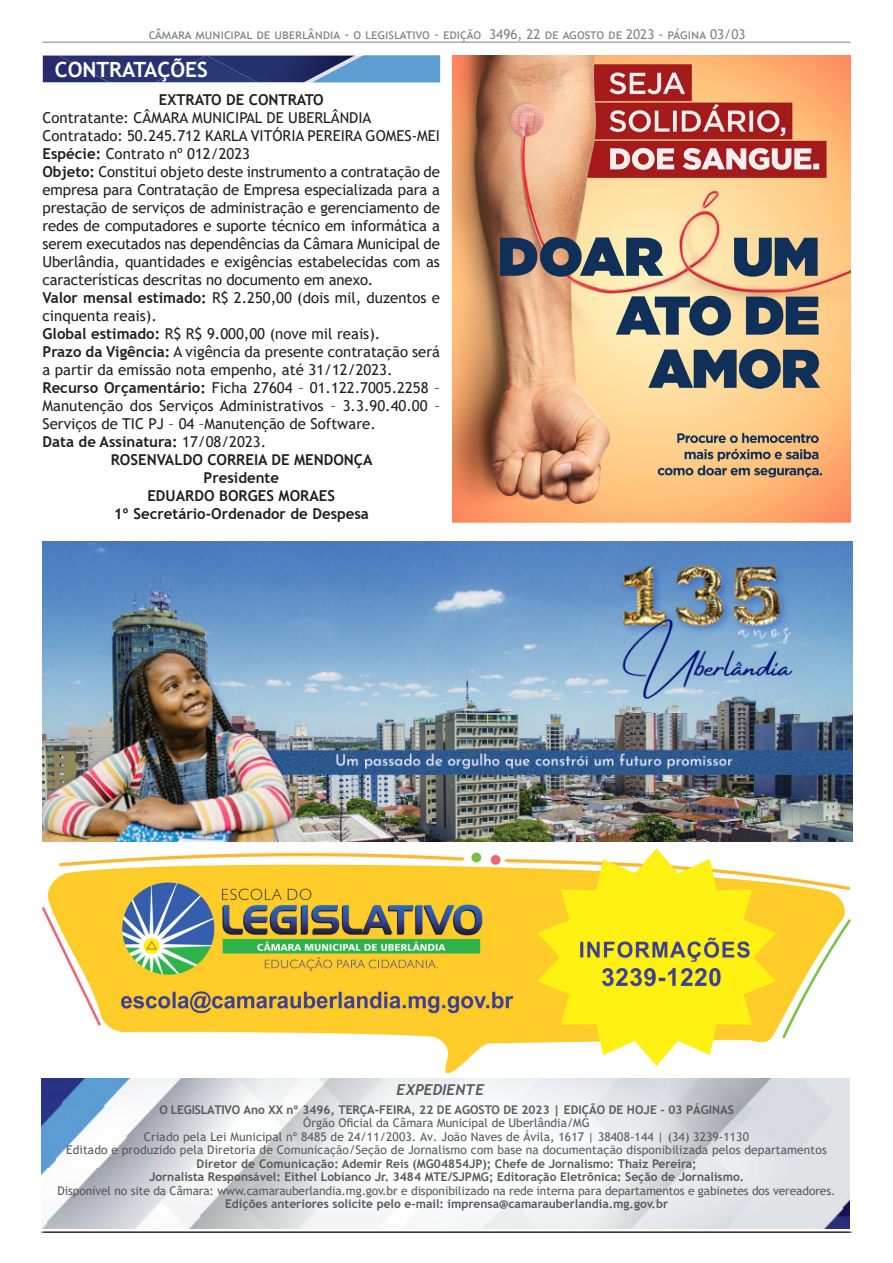
<style>
.page{position:relative;width:893px;height:1263px;background:#fff}
.page>*{position:absolute;margin:0;border:0;box-sizing:border-box;transform-origin:0 0}
.t1{font:700 21px "Trebuchet MS";color:#fff}
.t2{font:15px/18px "Trebuchet MS";color:#231f20;text-align:justify}
.t3{font:700 15px "Trebuchet MS";color:#231f20}
.t4{font:italic 700 15px "Trebuchet";color:#57585a}
.t5{font:13.5px "Trebuchet MS";color:#808285}
.t6{font:12px "Trebuchet MS";letter-spacing:.01em;color:#57585a}
.t7{font:700 12px "Trebuchet MS";color:#57585a}
.t8{font:12px/13.5px "Trebuchet MS";letter-spacing:-.01em;color:#57585a;text-align:center}
.s1{font-weight:700}
.s2{font-weight:400}
</style>
<div class="page">
<hr style="left:41px;top:1232px;width:808px;height:1px;background:#231f20">
<hr style="left:42px;top:42px;width:808px;height:1px;background:#808285">
<img style="left:41px;top:1079px;width:808px;height:150px">
<hr style="left:44px;top:1232px;width:807px;height:1px;background:#231f20">
<div style="left:43px;top:56px;width:164px;height:26px;background:#283171"></div>
<img style="left:207px;top:56px;width:106px;height:26px">
<svg style="left:313px;top:56px;width:127px;height:26px;background:#5c90c2"></svg>
<img style="left:43px;top:541px;width:810px;height:300px">
<img style="left:43px;top:848px;width:807px;height:225px">
<img style="left:453px;top:55px;width:397px;height:468px">
<p class="t5" style="left:149px;top:26px;width:598px">câmara municipal de uberlândia - o legislativo - edição 3496, 22 de agosto de 2023 - página 03/03</p>
<p class="t1" style="left:55px;top:56px;width:155px">CONTRATAÇÕES</p>
<p class="t3" style="left:159px;top:90px;width:166px">EXTRATO DE CONTRATO</p>
<p class="t2" style="left:43px;top:109px;width:330px">Contratante: CÂMARA MUNICIPAL DE UBERLÂNDIA</p>
<p class="t2" style="left:43px;top:127px;width:399px">Contratado: 50.245.712 KARLA VITÓRIA PEREIRA GOMES-MEI</p>
<p class="t2" style="left:43px;top:145px;width:209px"><span class="s1">Espécie:</span> Contrato nº 012/2023</p>
<p class="t2" style="left:43px;top:163px;width:399px"><span class="s1">Objeto:</span> Constitui objeto deste instrumento a contratação de empresa para Contratação de Empresa especializada para a prestação de serviços de administração e gerenciamento de redes de computadores e suporte técnico em informática a serem executados nas dependências da Câmara Municipal de Uberlândia, quantidades e exigências estabelecidas com as características descritas no documento em anexo.</p>
<p class="t2" style="left:43px;top:289px;width:399px"><span class="s1">Valor mensal estimado:</span> R$ 2.250,00 (dois mil, duzentos e cinquenta reais).</p>
<p class="t2" style="left:43px;top:325px;width:339px"><span class="s1">Global estimado:</span> R$ R$ 9.000,00 (nove mil reais).</p>
<p class="t2" style="left:43px;top:343px;width:399px"><span class="s1">Prazo da Vigência:</span> A vigência da presente contratação será a partir da emissão nota empenho, até 31/12/2023.</p>
<p class="t2" style="left:43px;top:379px;width:399px"><span class="s1">Recurso Orçamentário:</span> Ficha 27604 – 01.122.7005.2258 – Manutenção dos Serviços Administrativos – 3.3.90.40.00 – Serviços de TIC PJ – 04 –Manutenção de Software.</p>
<p class="t3" style="left:43px;top:432px;width:225px">Data de Assinatura: <span class="s2">17/08/2023.</span></p>
<p class="t3" style="left:111px;top:450px;width:263px">ROSENVALDO CORREIA DE MENDONÇA</p>
<p class="t3" style="left:204px;top:468px;width:77px">Presidente</p>
<p class="t3" style="left:147px;top:486px;width:189px">EDUARDO BORGES MORAES</p>
<p class="t3" style="left:114px;top:504px;width:257px">1º Secretário-Ordenador de Despesa</p>
<p class="t4" style="left:396px;top:1080px;width:90px">EXPEDIENTE</p>
<p class="t7" style="left:159px;top:1102px;width:576px">O LEGISLATIVO Ano XX nº 3496, TERÇA-FEIRA, 22 DE AGOSTO DE 2023 | EDIÇÃO DE HOJE - 03 PÁGINAS</p>
<p class="t6" style="left:303px;top:1115px;width:288px">Órgão Oficial da Câmara Municipal de Uberlândia/MG</p>
<p class="t6" style="left:144px;top:1129px;width:606px">Criado pela Lei Municipal nº 8485 de 24/11/2003. Av. João Naves de Ávila, 1617 | 38408-144 | (34) 3239-1130</p>
<p class="t6" style="left:66px;top:1142px;width:762px">Editado e produzido pela Diretoria de Comunicação/Seção de Jornalismo com base na documentação disponibilizada pelos departamentos</p>
<p class="t7" style="left:197px;top:1156px;width:502px">Diretor de Comunicação: Ademir Reis (MG04854JP); Chefe de Jornalismo: Thaiz Pereira;</p>
<p class="t7" style="left:149px;top:1170px;width:597px">Jornalista Responsável: Eithel Lobianco Jr. 3484 MTE/SJPMG; Editoração Eletrônica: Seção de Jornalismo.</p>
<p class="t8" style="left:58px;top:1184px;width:779px">Disponível no site da Câmara: www.camarauberlandia.mg.gov.br e disponibilizado na rede interna para departamentos e gabinetes dos vereadores.<br><span class="s1">Edições anteriores solicite pelo e-mail: imprensa@camarauberlandia.mg.gov.br</span></p>
</div>
